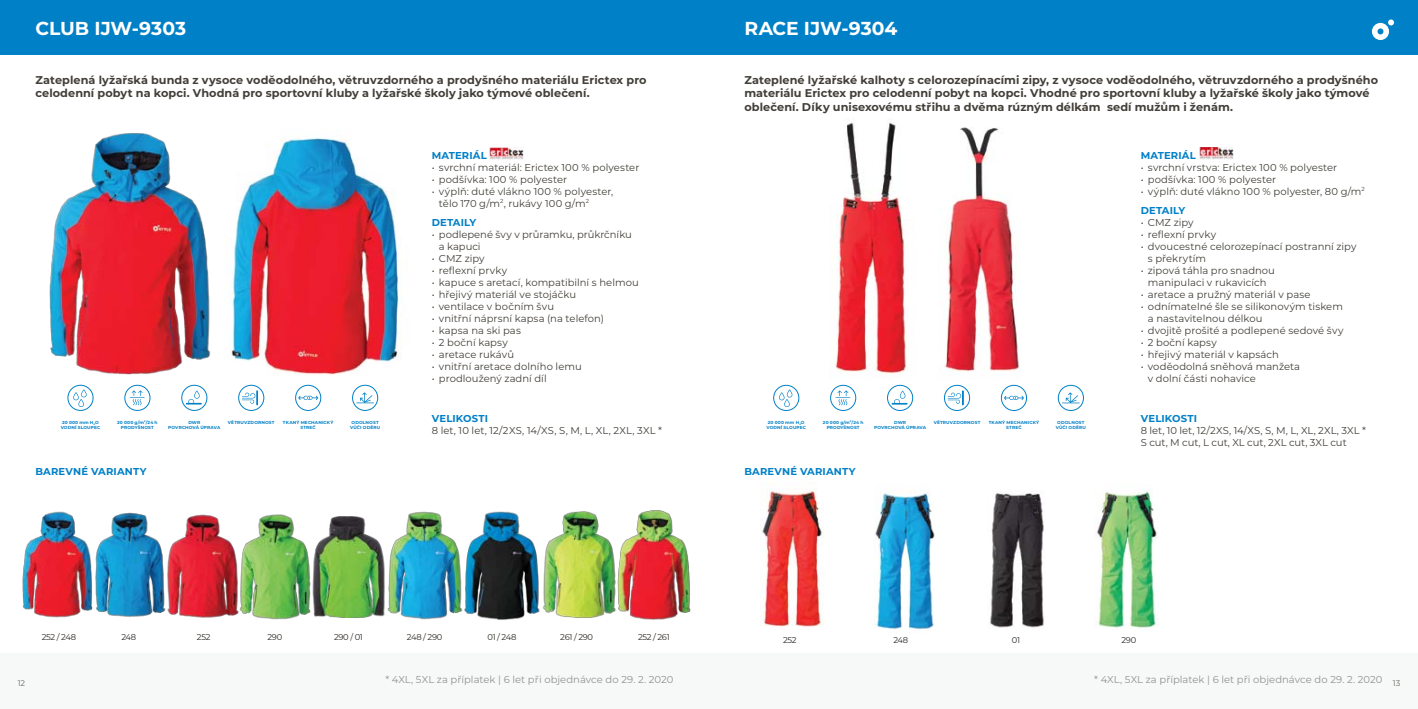
<style>
.page{position:relative;width:1418px;height:709px;background:#fff}
.page>*{position:absolute;margin:0;border:0;box-sizing:border-box;transform-origin:0 0}
.t1{font:700 18.75px "Montserrat";color:#fff}
.t2{font:700 11.25px/13.5px "Montserrat";letter-spacing:.005em;color:#423e38}
.t3{font:10px/12px "Montserrat";letter-spacing:.005em;color:#423e38}
.t4{font:10px "Montserrat";letter-spacing:.005em;color:#8f9394}
.t5{font:700 10px "Montserrat";letter-spacing:.02em;color:#0080c6}
.t6{font:8.38px "Montserrat";letter-spacing:-.04em;color:#2b2722}
.t7{font:8.12px "Montserrat";color:#6a6661}
.t8{font:700 4.38px/5.2px "Montserrat";letter-spacing:.025em;color:#0080c6;text-align:center}
.t9{font:700 2.5px "Montserrat";color:#0080c6}
.s1{font-weight:700;color:#0080c6}
</style>
<div class="page">
<div style="left:0;top:653px;width:709px;height:56px;background:#f7f8f8"></div>
<div style="left:0;top:0;width:709px;height:54px;background:#0080c6"></div>
<div style="left:709px;top:653px;width:708px;height:56px;background:#f7f8f8"></div>
<div style="left:709px;top:0;width:708px;height:54px;background:#0080c6"></div>
<svg style="left:1371px;top:19px;width:22px;height:21px"></svg>
<img style="left:1199px;top:147px;width:34px;height:12px">
<div style="left:830px;top:385px;width:26px;height:26px;border:1px solid #0080c6;border-radius:50%"></div>
<svg style="left:835px;top:390px;width:15px;height:15px"></svg>
<div style="left:944px;top:385px;width:26px;height:26px;border:1px solid #0080c6;border-radius:50%"></div>
<svg style="left:947px;top:391px;width:16px;height:14px"></svg>
<div style="left:773px;top:385px;width:26px;height:26px;border:1px solid #0080c6;border-radius:50%"></div>
<svg style="left:779px;top:389px;width:13px;height:18px"></svg>
<div style="left:887px;top:385px;width:26px;height:26px;border:1px solid #0080c6;border-radius:50%"></div>
<svg style="left:892px;top:391px;width:15px;height:13px"></svg>
<div style="left:1057px;top:385px;width:26px;height:26px;border:1px solid #0080c6;border-radius:50%"></div>
<svg style="left:1062px;top:392px;width:17px;height:11px"></svg>
<div style="left:1001px;top:385px;width:25px;height:26px;border:1px solid #0080c6;border-radius:50%"></div>
<svg style="left:1004px;top:396px;width:19px;height:4px"></svg>
<img style="left:829px;top:122px;width:79px;height:253px">
<img style="left:945px;top:127px;width:75px;height:245px">
<img style="left:990px;top:493px;width:54px;height:135px">
<img style="left:874px;top:492px;width:60px;height:138px">
<img style="left:1094px;top:489px;width:64px;height:139px">
<img style="left:760px;top:481px;width:64px;height:146px">
<img style="left:489px;top:148px;width:35px;height:12px">
<div style="left:124px;top:385px;width:26px;height:26px;border:1px solid #0080c6;border-radius:50%"></div>
<svg style="left:130px;top:390px;width:15px;height:15px"></svg>
<div style="left:238px;top:385px;width:26px;height:26px;border:1px solid #0080c6;border-radius:50%"></div>
<svg style="left:242px;top:391px;width:16px;height:14px"></svg>
<div style="left:68px;top:385px;width:25px;height:26px;border:1px solid #0080c6;border-radius:50%"></div>
<svg style="left:73px;top:389px;width:14px;height:18px"></svg>
<div style="left:181px;top:385px;width:26px;height:26px;border:1px solid #0080c6;border-radius:50%"></div>
<svg style="left:186px;top:390px;width:15px;height:14px"></svg>
<div style="left:352px;top:385px;width:26px;height:26px;border:1px solid #0080c6;border-radius:50%"></div>
<svg style="left:356px;top:392px;width:18px;height:11px"></svg>
<div style="left:295px;top:385px;width:26px;height:26px;border:1px solid #0080c6;border-radius:50%"></div>
<svg style="left:298px;top:396px;width:20px;height:4px"></svg>
<img style="left:22px;top:511px;width:68px;height:107px">
<img style="left:49px;top:133px;width:162px;height:242px">
<img style="left:231px;top:137px;width:171px;height:238px">
<img style="left:90px;top:512px;width:75px;height:105px">
<img style="left:165px;top:514px;width:69px;height:104px">
<img style="left:234px;top:514px;width:75px;height:106px">
<img style="left:309px;top:516px;width:75px;height:102px">
<img style="left:384px;top:511px;width:74px;height:109px">
<img style="left:458px;top:511px;width:82px;height:109px">
<img style="left:543px;top:511px;width:67px;height:107px">
<img style="left:610px;top:510px;width:81px;height:110px">
<h1 class="t1" style="left:35px;top:15px;width:15px">CLUB</h1>
<h1 class="t1" style="left:94px;top:15px;width:93px">IJW-9303</h1>
<p class="t2" style="left:35px;top:73px;width:612px">Zateplená lyžařská bunda z vysoce voděodolného, větruvzdorného a prodyšného materiálu Erictex pro celodenní pobyt na kopci. Vhodná pro sportovní kluby a lyžařské školy jako týmové oblečení.</p>
<p class="t8" style="left:62px;top:419px;width:32px">20 000 mm H</p>
<p class="t8" style="left:228px;top:419px;width:48px">Větruvz dor nost</p>
<p class="t9" style="left:94px;top:422px;width:6px">2<sup>O</sup></p>
<p class="t8" style="left:61px;top:424px;width:41px">vodní sloupec</p>
<p class="t8" style="left:168px;top:419px;width:54px">DWR<br>povrchová úprava</p>
<p class="t8" style="left:350px;top:419px;width:32px">Odolnost vůči oděru</p>
<p class="t8" style="left:283px;top:419px;width:52px">tkaný mechani cký str eč</p>
<p class="t8" style="left:117px;top:419px;width:42px">20 000 g/m<sup>2</sup>/24 h prodyšnost</p>
<p class="t5" style="left:432px;top:148px;width:57px">Materiál</p>
<p class="t3" style="left:432px;top:161px;width:209px">• svrchní materiál: Erictex 100 % polyester</p>
<p class="t3" style="left:432px;top:173px;width:137px">• podšívka: 100 % polyester</p>
<p class="t3" style="left:439px;top:185px;width:176px;text-indent:-7px">• výplň: duté vlákno 100 % polyester, tělo 170 g/m<sup>2</sup>, rukávy 100 g/m<sup>2</sup></p>
<p class="t5" style="left:432px;top:215px;width:45px">Detai ly</p>
<p class="t3" style="left:439px;top:228px;width:195px;text-indent:-7px">• podlepené švy v průramku, průkrčníku a kapuci</p>
<p class="t3" style="left:432px;top:252px;width:54px">• CMZ zipy</p>
<p class="t3" style="left:432px;top:264px;width:77px">• reflexní prvky</p>
<p class="t3" style="left:432px;top:276px;width:208px">• kapuce s aretací, kompatibilní s helmou</p>
<p class="t3" style="left:432px;top:288px;width:146px">• hřejivý materiál ve stojáčku</p>
<p class="t3" style="left:432px;top:300px;width:124px">• ventilace v bočním švu</p>
<p class="t3" style="left:432px;top:312px;width:174px">• vnitřní náprsní kapsa (na telefon)</p>
<p class="t3" style="left:432px;top:324px;width:91px">• kapsa na ski pas</p>
<p class="t3" style="left:432px;top:336px;width:78px">• 2 boční kapsy</p>
<p class="t3" style="left:432px;top:348px;width:84px">• aretace rukávů</p>
<p class="t3" style="left:432px;top:360px;width:151px">• vnitřní aretace dolního lemu</p>
<p class="t3" style="left:432px;top:372px;width:117px">• prodloužený zadní díl</p>
<p class="t5" style="left:432px;top:411px;width:58px">VELIKOSTI</p>
<p class="t3" style="left:432px;top:424px;width:232px">8 let, 10 let, 12/2XS, 14/XS, S, M, L, XL, 2XL, 3XL *</p>
<h1 class="t1" style="left:744px;top:15px;width:29px">RACE</h1>
<h1 class="t1" style="left:804px;top:15px;width:95px">IJW-9304</h1>
<p class="t2" style="left:744px;top:73px;width:635px">Zateplené lyžařské kalhoty s celorozepínacími zipy, z vysoce voděodolného, větruvzdorného a prodyšného materiálu Erictex pro celodenní pobyt na kopci. Vhodné pro sportovní kluby a lyžařské školy jako týmové oblečení. Díky unisexovému střihu a dvěma rúzným délkám sedí mužům i ženám.</p>
<p class="t5" style="left:1140px;top:148px;width:57px">Materiál</p>
<p class="t3" style="left:1140px;top:161px;width:198px">• svrchní vrstva: Erictex 100 % polyester</p>
<p class="t3" style="left:1140px;top:173px;width:137px">• podšívka: 100 % polyester</p>
<p class="t3" style="left:1140px;top:181px;width:225px;line-height:19.1px">• výplň: duté vlákno 100 % polyester, 80 g/m<sup>2<br></sup><span class="s1">Detai ly</span></p>
<p class="t3" style="left:1140px;top:216px;width:54px">• CMZ zipy</p>
<p class="t3" style="left:1140px;top:228px;width:77px">• reflexní prvky</p>
<p class="t3" style="left:1147px;top:240px;width:210px;text-indent:-7px">• dvoucestné celorozepínací postranní zipy s překrytím</p>
<p class="t3" style="left:1140px;top:264px;width:136px;text-align:center">• zipová táhla pro snadnou manipulaci v rukavicích</p>
<p class="t3" style="left:1140px;top:288px;width:171px">• aretace a pružný materiál v pase</p>
<p class="t3" style="left:1147px;top:300px;width:197px;text-indent:-7px">• odnímatelné šle se silikonovým tiskem a nastavitelnou délkou</p>
<p class="t3" style="left:1140px;top:324px;width:204px">• dvojitě prošité a podlepené sedové švy</p>
<p class="t3" style="left:1140px;top:336px;width:78px">• 2 boční kapsy</p>
<p class="t3" style="left:1140px;top:348px;width:140px">• hřejivý materiál v kapsách</p>
<p class="t3" style="left:1147px;top:360px;width:154px;text-indent:-7px">• voděodolná sněhová manžeta v dolní části nohavice</p>
<p class="t5" style="left:1140px;top:411px;width:58px">VELIKOSTI</p>
<p class="t3" style="left:1140px;top:424px;width:226px">8 let, 10 let, 12/2XS, 14/XS, S, M, L, XL, 2XL, 3XL *<br>S cut, M cut, L cut, XL cut, 2XL cut, 3XL cut</p>
<p class="t8" style="left:767px;top:419px;width:32px">20 000 mm H</p>
<p class="t8" style="left:933px;top:419px;width:48px">Větruvz dor nost</p>
<p class="t9" style="left:799px;top:422px;width:6px">2<sup>O</sup></p>
<p class="t8" style="left:766px;top:424px;width:41px">vodní sloupec</p>
<p class="t8" style="left:874px;top:419px;width:54px">DWR<br>povrchová úprava</p>
<p class="t8" style="left:1055px;top:419px;width:32px">Odolnost vůči oděru</p>
<p class="t8" style="left:988px;top:419px;width:52px">tkaný mechani cký str eč</p>
<p class="t8" style="left:823px;top:419px;width:42px">20 000 g/m<sup>2</sup>/24 h prodyšnost</p>
<p class="t5" style="left:35px;top:464px;width:112px">Bar evné varianty</p>
<p class="t5" style="left:744px;top:464px;width:112px">Bar evné varianty</p>
<p class="t6" style="left:42px;top:631px;width:36px">252 / 248</p>
<p class="t6" style="left:121px;top:631px;width:16px">248</p>
<p class="t6" style="left:197px;top:631px;width:15px">252</p>
<p class="t6" style="left:267px;top:631px;width:16px">290</p>
<p class="t6" style="left:334px;top:631px;width:30px">290 / 01</p>
<p class="t6" style="left:407px;top:631px;width:37px">248 / 290</p>
<p class="t6" style="left:487px;top:631px;width:30px">01 / 248</p>
<p class="t6" style="left:560px;top:631px;width:34px">261 / 290</p>
<p class="t6" style="left:638px;top:631px;width:33px">252 / 261</p>
<p class="t6" style="left:783px;top:634px;width:15px">252</p>
<p class="t6" style="left:893px;top:634px;width:16px">248</p>
<p class="t6" style="left:1011px;top:634px;width:10px">01</p>
<p class="t6" style="left:1121px;top:634px;width:16px">290</p>
<p class="t4" style="left:385px;top:672px;width:290px">* 4XL, 5XL za příplatek | 6 let při objednávce do 29. 2. 2020</p>
<p class="t4" style="left:1094px;top:672px;width:290px">* 4XL, 5XL za příplatek | 6 let při objednávce do 29. 2. 2020</p>
<p class="t7" style="left:18px;top:678px;width:9px">12</p>
<p class="t7" style="left:1392px;top:678px;width:9px">13</p>
</div>
